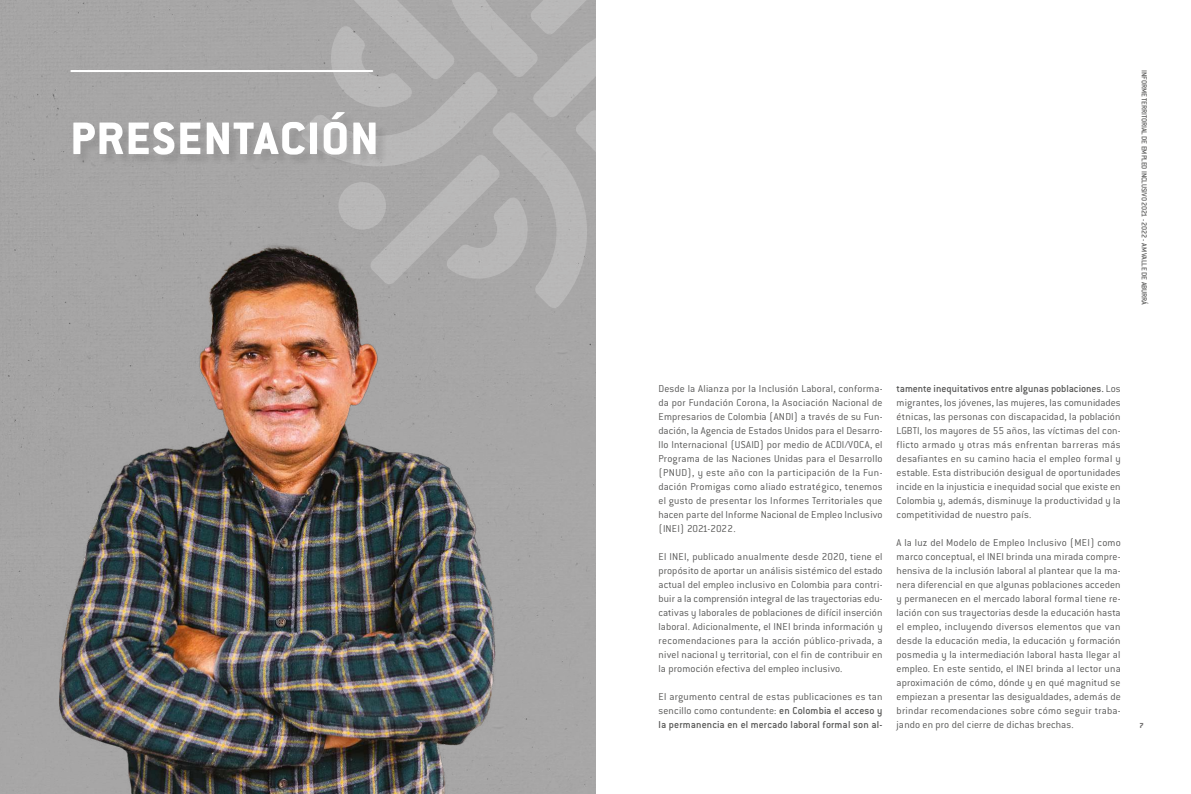
<style>
.page{position:relative;width:1191px;height:794px;background:#fff}
.page>*{position:absolute;margin:0;border:0;box-sizing:border-box;transform-origin:0 0}
.t1{font:800 50px "Conduit ITC Std";letter-spacing:.025em;color:#fff}
.t2{font:300 11px/14px "Conduit ITC Std";letter-spacing:.01em;color:#575756;text-align:justify}
.t3{font:500 8px "Conduit ITC Std";letter-spacing:-.015em;color:#575756}
.t4{font:800 8px "Conduit ITC Std";color:#706f6f}
.s1{font-weight:500}
</style>
<div class="page">
<div style="left:0;top:0;width:595px;height:794px;background:#a7a6a6"></div>
<svg style="left:313px;top:0;width:283px;height:308px"></svg>
<hr style="left:71px;top:70px;width:301px;height:2px;background:#fff">
<div style="left:75px;top:113px;width:313px;height:54px;background:#000;opacity:.1"></div>
<img style="left:28px;top:217px;width:532px;height:577px">
<h1 class="t1" style="left:70px;top:108px;width:310px">PRESENTACIÓN</h1>
<p class="t3" style="left:1149px;top:70px;width:236px;rotate:90deg">INFORME TERRITORIAL DE EMPLEO INCLUSIVO 2021 - 2022 - AM VALLE DE ABURRÁ</p>
<p class="t2" style="left:658px;top:381px;width:226px">Desde la Alianza por la Inclusión Laboral, conforma&shy;da por Fundación Corona, la Asociación Nacional de Empresarios de Colombia (ANDI) a través de su Fun&shy;dación, la Agencia de Estados Unidos para el Desarro&shy;llo Internacional (USAID) por medio de ACDI/VOCA, el Programa de las Naciones Unidas para el Desarrollo (PNUD), y este año con la participación de la Fun&shy;dación Promigas como aliado estratégico, tenemos el gusto de presentar los Informes Territoriales que hacen parte del Informe Nacional de Empleo Inclusivo (INEI) 2021-2022.</p>
<p class="t2" style="left:658px;top:549px;width:226px">El INEI, publicado anualmente desde 2020, tiene el propósito de aportar un análisis sistémico del estado actual del empleo inclusivo en Colombia para contri&shy;buir a la comprensión integral de las trayectorias edu&shy;cativas y laborales de poblaciones de difícil inserción laboral. Adicionalmente, el INEI brinda información y recomendaciones para la acción público-privada, a nivel nacional y territorial, con el fin de contribuir en la promoción efectiva del empleo inclusivo.</p>
<p class="t2" style="left:658px;top:689px;width:226px">El argumento central de estas publicaciones es tan sencillo como contundente: <span class="s1">en Colombia el acceso y la permanencia en el mercado laboral formal son al-</span></p>
<p class="t2" style="left:896px;top:381px;width:226px"><span class="s1">tamente inequitativos entre algunas poblaciones.</span> Los migrantes, los jóvenes, las mujeres, las comunidades étnicas, las personas con discapacidad, la población LGBTI, los mayores de 55 años, las víctimas del con&shy;flicto armado y otras más enfrentan barreras más desafiantes en su camino hacia el empleo formal y estable. Esta distribución desigual de oportunidades incide en la injusticia e inequidad social que existe en Colombia y, además, disminuye la productividad y la competitividad de nuestro país.</p>
<p class="t2" style="left:896px;top:535px;width:226px">A la luz del Modelo de Empleo Inclusivo (MEI) como marco conceptual, el INEI brinda una mirada compre&shy;hensiva de la inclusión laboral al plantear que la ma&shy;nera diferencial en que algunas poblaciones acceden y permanecen en el mercado laboral formal tiene re&shy;lación con sus trayectorias desde la educación hasta el empleo, incluyendo diversos elementos que van desde la educación media, la educación y formación posmedia y la intermediación laboral hasta llegar al empleo. En este sentido, el INEI brinda al lector una aproximación de cómo, dónde y en qué magnitud se empiezan a presentar las desigualdades, además de brindar recomendaciones sobre cómo seguir traba&shy;jando en pro del cierre de dichas brechas.</p>
<p class="t4" style="left:1139px;top:721px;width:6px">7</p>
</div>
